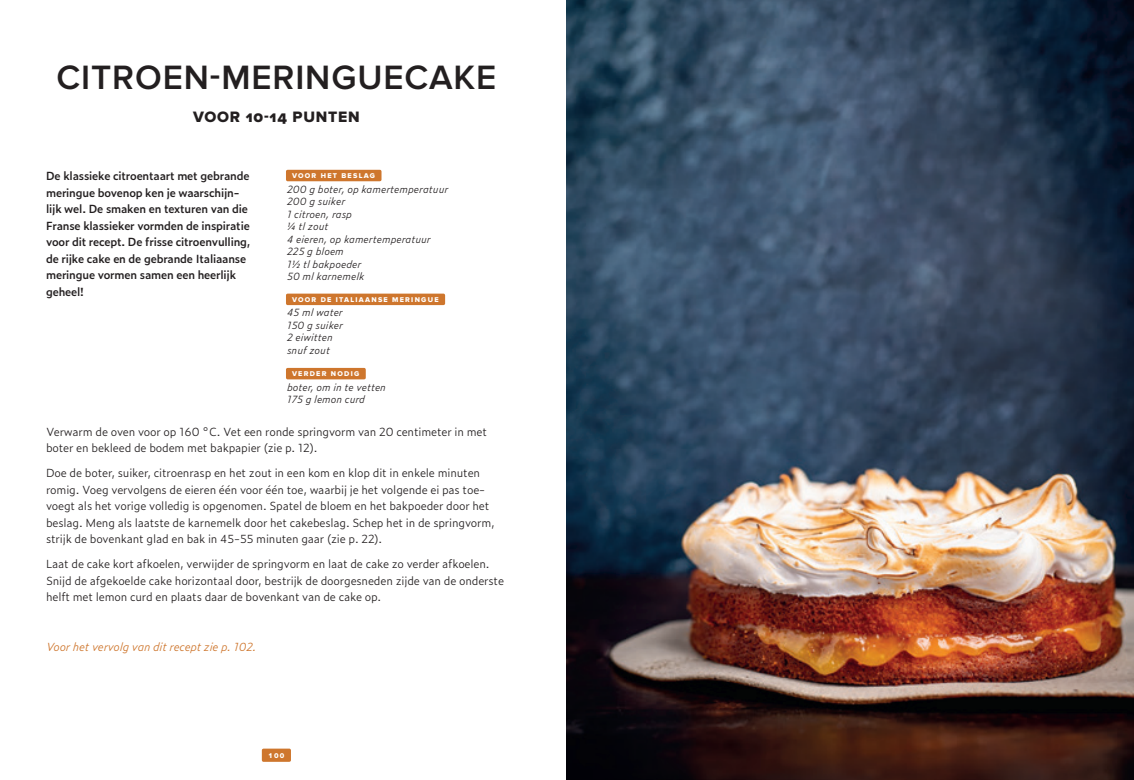
<style>
.page{position:relative;width:1134px;height:780px;background:#fff}
.page>*{position:absolute;margin:0;border:0;box-sizing:border-box;transform-origin:0 0}
.t1{font:600 35px "Proxima Nova";letter-spacing:.025em;color:#231f20}
.t2{font:15.62px "Proxima Nova Extrabld";letter-spacing:.05em;color:#231f20}
.t3{font:300 11.25px/16.5px "Zeitung Pro";letter-spacing:-.015em;color:#231f20}
.t4{font:600 11.25px/16.5px "Zeitung Pro";letter-spacing:-.015em;color:#231f20}
.t5{font:italic 300 11.25px "Zeitung Pro";letter-spacing:-.015em;color:#ce762d}
.t6{font:italic 300 10px/12.5px "Zeitung Pro";color:#231f20}
.t7{font:7.25px "Proxima Nova Extrabld";letter-spacing:.175em;color:#fff}
</style>
<div class="page">
<div style="left:262px;top:748px;width:29px;height:13px;background:#ce762d;border-radius:2px"></div>
<img style="left:567px;top:0;width:567px;height:780px">
<div style="left:286px;top:170px;width:95px;height:11px;background:#ce762d;border-radius:2px"></div>
<div style="left:286px;top:293px;width:159px;height:12px;background:#ce762d;border-radius:2px"></div>
<div style="left:286px;top:368px;width:80px;height:11px;background:#ce762d;border-radius:2px"></div>
<h1 class="t1" style="left:57px;top:57px;width:441px">CITROEN-MERINGUECAKE</h1>
<h2 class="t2" style="left:193px;top:108px;width:168px">VOOR 10-14 PUNTEN</h2>
<p class="t4" style="left:46px;top:167px;width:206px">De klassieke citroentaart met gebrande meringue bovenop ken je waarschijn&shy;lijk wel. De smaken en texturen van die Franse klassieker vormden de inspiratie voor dit recept. De frisse citroenvulling, de rijke cake en de gebrande Italiaanse meringue vormen samen een heerlijk geheel!</p>
<p class="t7" style="left:292px;top:171px;width:84px">VOOR HET BESLAG</p>
<p class="t6" style="left:287px;top:182px;width:163px">200 g boter, op kamertemperatuur<br>200 g suiker<br>1 citroen, rasp<br>¼ tl zout<br>4 eieren, op kamertemperatuur<br>225 g bloem<br>1½ tl bakpoeder<br>50 ml karnemelk</p>
<p class="t7" style="left:292px;top:295px;width:148px">VOOR DE ITALIAANSE MERINGUE</p>
<p class="t6" style="left:287px;top:306px;width:57px">45 ml water<br>150 g suiker<br>2 eiwitten snuf zout</p>
<p class="t7" style="left:292px;top:369px;width:69px">VERDER NODIG</p>
<p class="t6" style="left:287px;top:380px;width:100px">boter, om in te vetten<br>175 g lemon curd</p>
<p class="t3" style="left:46px;top:423px;width:442px">Verwarm de oven voor op 160 °C. Vet een ronde springvorm van 20 centimeter in met boter en bekleed de bodem met bakpapier (zie p. 12).</p>
<p class="t3" style="left:46px;top:464px;width:450px">Doe de boter, suiker, citroenrasp en het zout in een kom en klop dit in enkele minuten romig. Voeg vervolgens de eieren één voor één toe, waarbij je het volgende ei pas toe&shy;voegt als het vorige volledig is opgenomen. Spatel de bloem en het bakpoeder door het beslag. Meng als laatste de karnemelk door het cakebeslag. Schep het in de springvorm, strijk de bovenkant glad en bak in 45-55 minuten gaar (zie p. 22).</p>
<p class="t3" style="left:46px;top:555px;width:459px">Laat de cake kort afkoelen, verwijder de springvorm en laat de cake zo verder afkoelen.<br>Snijd de afgekoelde cake horizontaal door, bestrijk de doorgesneden zijde van de onderste helft met lemon curd en plaats daar de bovenkant van de cake op.</p>
<p class="t5" style="left:46px;top:638px;width:212px">Voor het vervolg van dit recept zie p. 102.</p>
<p class="t7" style="left:268px;top:751px;width:18px">100</p>
</div>
